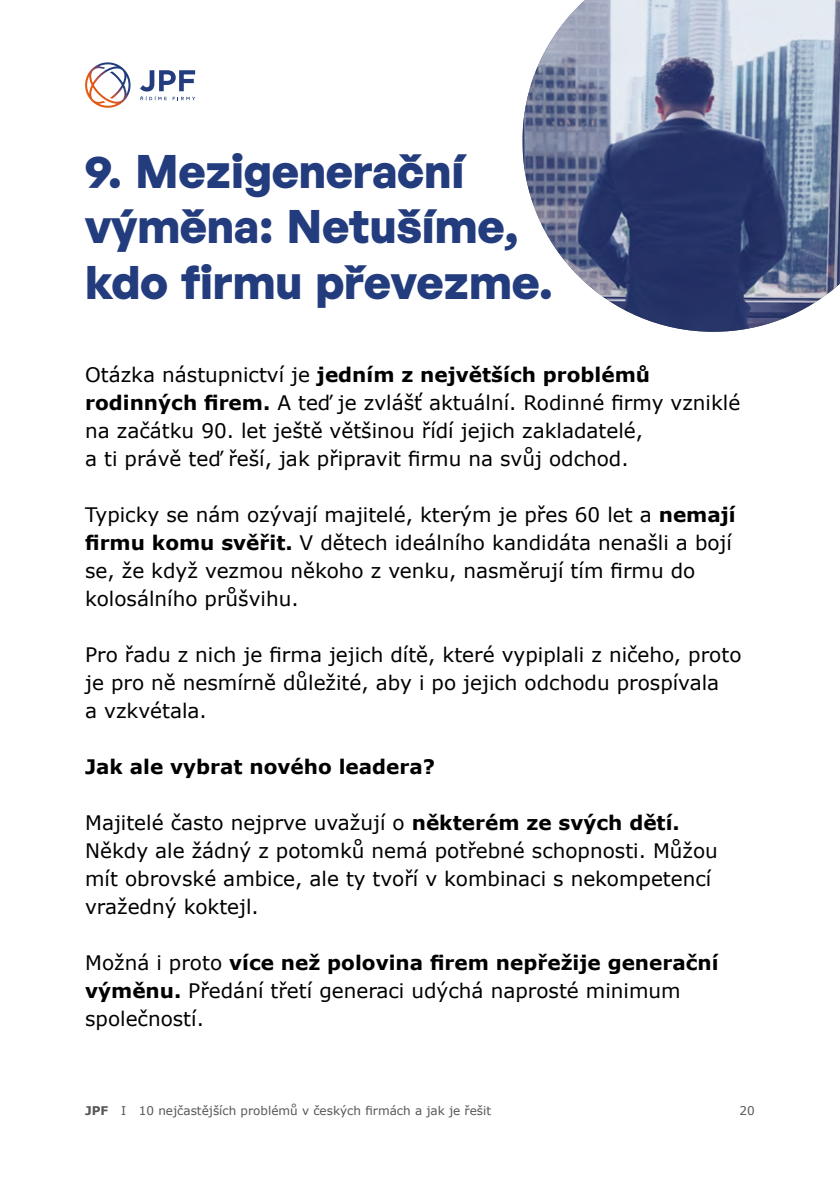
<style>
.page{position:relative;width:840px;height:1191px;background:#fff}
.page>*{position:absolute;margin:0;border:0;box-sizing:border-box;transform-origin:0 0}
.t1{font:700 46px/55.2px "General Sans";color:#233c7e}
.t2{font:20px/28px "Verdana";color:#000}
.t3{font:700 20px "Verdana";color:#000}
.t4{font:12px "Verdana";color:#575756}
.s1{font-weight:700}
</style>
<div class="page">
<svg style="left:140px;top:70px;width:55px;height:30px"></svg>
<svg style="left:85px;top:62px;width:45px;height:46px"></svg>
<svg style="left:522px;top:0;width:317px;height:332px;background:#7c87a5"></svg>
<h1 class="t1" style="left:85px;top:143px;width:469px">9. Mezigenerační výměna: Netušíme, kdo firmu převezme.</h1>
<p class="t2" style="left:85px;top:361px;width:656px">Otázka nástupnictví je <span class="s1">jedním z největších problémů rodinných firem.</span> A teď je zvlášť aktuální. Rodinné firmy vzniklé na začátku 90. let ještě většinou řídí jejich zakladatelé,<br>a ti právě teď řeší, jak připravit firmu na svůj odchod.</p>
<p class="t2" style="left:85px;top:501px;width:651px">Typicky se nám ozývají majitelé, kterým je přes 60 let a <span class="s1">nemají firmu komu svěřit.</span> V dětech ideálního kandidáta nenašli a bojí se, že když vezmou někoho z venku, nasměrují tím firmu do kolosálního průšvihu.</p>
<p class="t2" style="left:85px;top:641px;width:657px">Pro řadu z nich je firma jejich dítě, které vypiplali z ničeho, proto je pro ně nesmírně důležité, aby i po jejich odchodu prospívala<br>a vzkvétala.</p>
<p class="t3" style="left:85px;top:754px;width:351px">Jak ale vybrat nového leadera?</p>
<p class="t2" style="left:85px;top:809px;width:634px">Majitelé často nejprve uvažují o <span class="s1">některém ze svých dětí.<br></span>Někdy ale žádný z potomků nemá potřebné schopnosti. Můžou mít obrovské ambice, ale ty tvoří v kombinaci s nekompetencí vražedný koktejl.</p>
<p class="t2" style="left:85px;top:949px;width:634px">Možná i proto <span class="s1">více než polovina firem nepřežije generační výměnu.</span> Předání třetí generaci udýchá naprosté minimum společností.</p>
<p class="t4" style="left:85px;top:1103px;width:407px"><span class="s1">JPF</span> I 10 nejčastějších problémů v českých firmách a jak je řešit</p>
<p class="t4" style="left:739px;top:1103px;width:17px">20</p>
</div>
